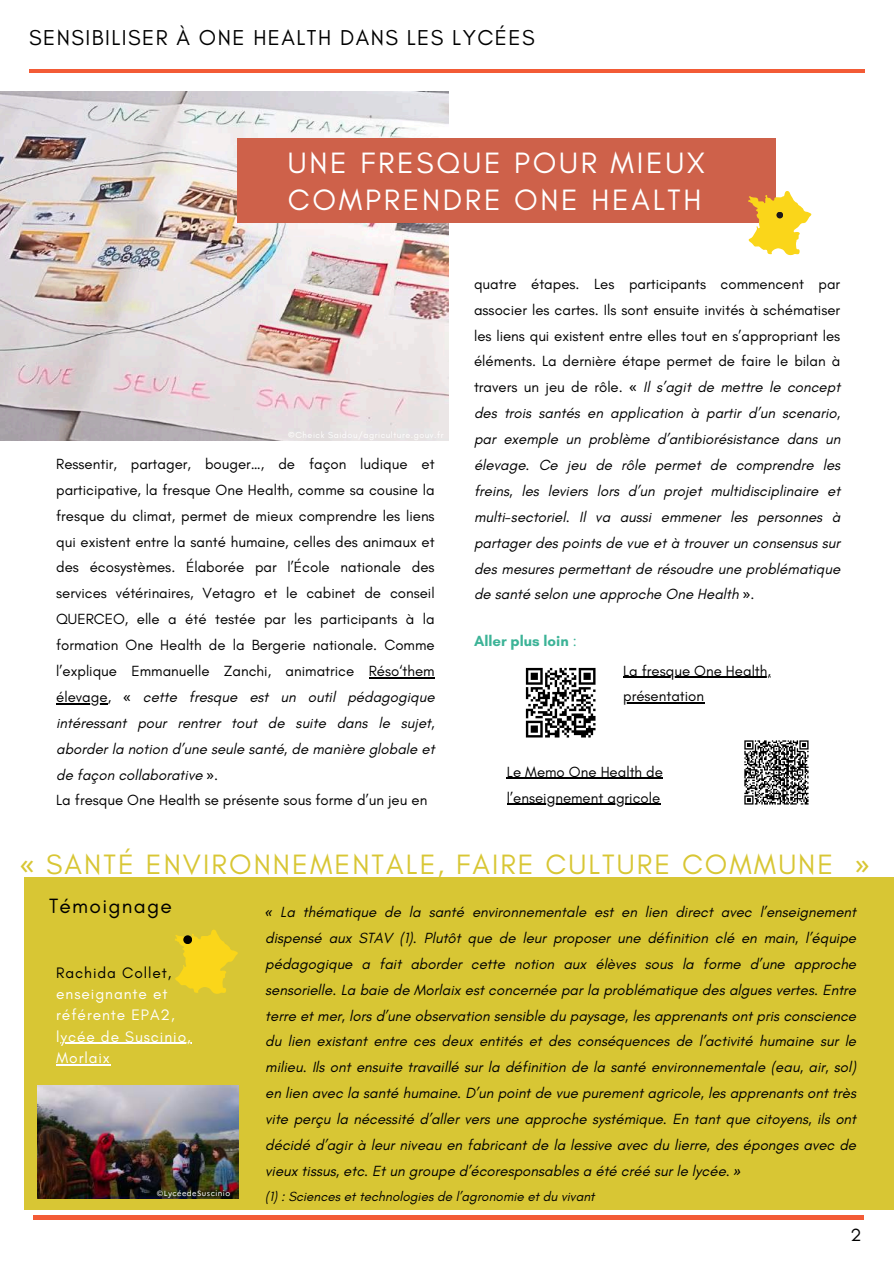
<style>
.page{position:relative;width:894px;height:1264px;background:#fff}
.page>*{position:absolute;margin:0;border:0;box-sizing:border-box;transform-origin:0 0}
.t1{font:30px/37.2px "Glacial Indifference";letter-spacing:.09em;color:#fff}
.t2{font:28.5px "Glacial Indifference";letter-spacing:.075em;color:#d8c634}
.t3{font:21.9px "Glacial Indifference";letter-spacing:.065em;color:#000}
.t4{font:21px "Glacial Indifference";letter-spacing:.06em;color:#000}
.t5{font:18px "Glacial Indifference";color:#000}
.t6{font:15.45px/21.3px "Glacial Indifference";letter-spacing:.06em;color:#fff}
.t7{font:15.45px "Glacial Indifference";letter-spacing:.06em;color:#000}
.t8{font:italic 15px/25.8px "Glacial Indifference";color:#000;text-align:justify}
.t9{font:15px/25.8px "Glacial Indifference";color:#000}
.t10{font:700 15px "Glacial Indifference";color:#3cb397}
.t11{font:italic 13.5px "Glacial Indifference";color:#000}
.t12{font:7.5px "Marianne";letter-spacing:.06em;color:#fff}
.s1{font-family:"Noto Sans"}
.s2{font-style:italic}
.s3{font-style:normal}
.s4{font-family:"Noto Sans";font-style:normal}
.s5{font-weight:400}
</style>
<div class="page">
<hr style="left:33px;top:1215px;width:831px;height:4px;background:#f35b36">
<hr style="left:29px;top:69px;width:835px;height:3px;background:#f35b36">
<div style="left:24px;top:877px;width:869px;height:332px;background:#d8c634"></div>
<img style="left:0;top:92px;width:448px;height:349px">
<div style="left:237px;top:139px;width:539px;height:84px;background:#ce614a"></div>
<svg style="left:748px;top:191px;width:63px;height:64px"></svg>
<hr style="left:60px;top:1042px;width:132px;height:2px;background:#fff">
<hr style="left:56px;top:1064px;width:55px;height:1px;background:#fff">
<div style="left:776px;top:212px;width:7px;height:6px;background:#1c1819;border-radius:50%"></div>
<svg style="left:175px;top:930px;width:63px;height:63px"></svg>
<div style="left:183px;top:935px;width:9px;height:9px;background:#000;border-radius:50%"></div>
<svg style="left:525px;top:667px;width:71px;height:71px"></svg>
<img style="left:38px;top:1085px;width:200px;height:113px">
<hr style="left:368px;top:677px;width:66px;height:1px;background:#000">
<hr style="left:56px;top:703px;width:52px;height:1px;background:#000">
<hr style="left:623px;top:676px;width:147px;height:1px;background:#000">
<hr style="left:623px;top:702px;width:81px;height:1px;background:#000">
<hr style="left:506px;top:777px;width:157px;height:2px;background:#000">
<hr style="left:506px;top:803px;width:154px;height:1px;background:#000">
<svg style="left:744px;top:740px;width:65px;height:65px"></svg>
<h3 class="t3" style="left:29px;top:24px;width:507px">SENSIBILISER À ONE HEALTH DANS LES LYCÉES</h3>
<h1 class="t1" style="left:288px;top:144px;width:418px">UNE FRESQUE POUR MIEUX<br>COMPRENDRE ONE HEALTH</h1>
<p class="t9" style="left:56px;top:451px;width:380px">Ressentir, partager, bouger…, de façon ludique et participative, la fresque One Health, comme sa cousine la fresque du climat, permet de mieux comprendre les liens qui existent entre la santé humaine, celles des animaux et des écosystèmes. Élaborée par l’École nationale des services vétérinaires, Vetagro et le cabinet de conseil QUERCEO, elle a été testée par les participants à la formation One Health de la Bergerie nationale. Comme l’explique Emmanuelle Zanchi, animatrice Réso‘them élevage, <span class="s1">«</span> <span class="s2">cette fresque est un outil pédagogique intéressant pour rentrer tout de suite dans le sujet, aborder la notion d’une seule santé, de manière globale et de façon collaborative</span> <span class="s1">»</span>.<br>La fresque One Health se présente sous forme d’un jeu en</p>
<p class="t8" style="left:474px;top:271px;width:367px"><span class="s3">quatre étapes. Les participants commencent par associer les cartes. Ils sont ensuite invités à schématiser les liens qui existent entre elles tout en s’appropriant les éléments. La dernière étape permet de faire le bilan à travers un jeu de rôle.</span> <span class="s4">«</span> Il s’agit de mettre le concept des trois santés en application à partir d’un scenario, par exemple un problème d’antibiorésistance dans un élevage. Ce jeu de rôle permet de comprendre les freins, les leviers lors d’un projet multidisciplinaire et multi-sectoriel. Il va aussi emmener les personnes à partager des points de vue et à trouver un consensus sur des mesures permettant de résoudre une problématique de santé selon une approche One Health <span class="s4">»</span><span class="s3">.</span></p>
<p class="t10" style="left:474px;top:631px;width:104px">Aller plus loin <span class="s5">:</span></p>
<p class="t9" style="left:623px;top:657px;width:149px">La fresque One Health, présentation</p>
<p class="t9" style="left:506px;top:758px;width:157px">Le Memo One Health de l’enseignement agricole</p>
<h2 class="t2" style="left:20px;top:846px;width:851px"><span class="s1">«</span> SANTÉ ENVIRONNEMENTALE, FAIRE CULTURE COMMUNE <span class="s1">»</span></h2>
<p class="t8" style="left:265px;top:898px;width:592px"><span class="s1">«</span> La thématique de la santé environnementale est en lien direct avec l’enseignement dispensé aux STAV (1). Plutôt que de leur proposer une définition clé en main, l’équipe pédagogique a fait aborder cette notion aux élèves sous la forme d’une approche sensorielle. La baie de Morlaix est concernée par la problématique des algues vertes. Entre terre et mer, lors d’une observation sensible du paysage, les apprenants ont pris conscience du lien existant entre ces deux entités et des conséquences de l’activité humaine sur le milieu. Ils ont ensuite travaillé sur la définition de la santé environnementale (eau, air, sol) en lien avec la santé humaine. D’un point de vue purement agricole, les apprenants ont très vite perçu la nécessité d’aller vers une approche systémique. En tant que citoyens, ils ont décidé d’agir à leur niveau en fabricant de la lessive avec du lierre, des éponges avec de vieux tissus, etc. Et un groupe d’écoresponsables a été créé sur le lycée. <span class="s1">»</span></p>
<p class="t11" style="left:265px;top:1187px;width:331px">(1) : Sciences et technologies de l’agronomie et du vivant</p>
<h3 class="t4" style="left:49px;top:892px;width:124px">Témoignage</h3>
<p class="t7" style="left:56px;top:962px;width:117px">Rachida Collet,</p>
<p class="t6" style="left:56px;top:982px;width:136px">enseignante et référente EPA2, lycée de Suscinio,<br>Morlaix</p>
<p class="t12" style="left:157px;top:1188px;width:75px">©LycéedeSuscinio</p>
<p class="t5" style="left:850px;top:1223px;width:13px">2</p>
</div>
